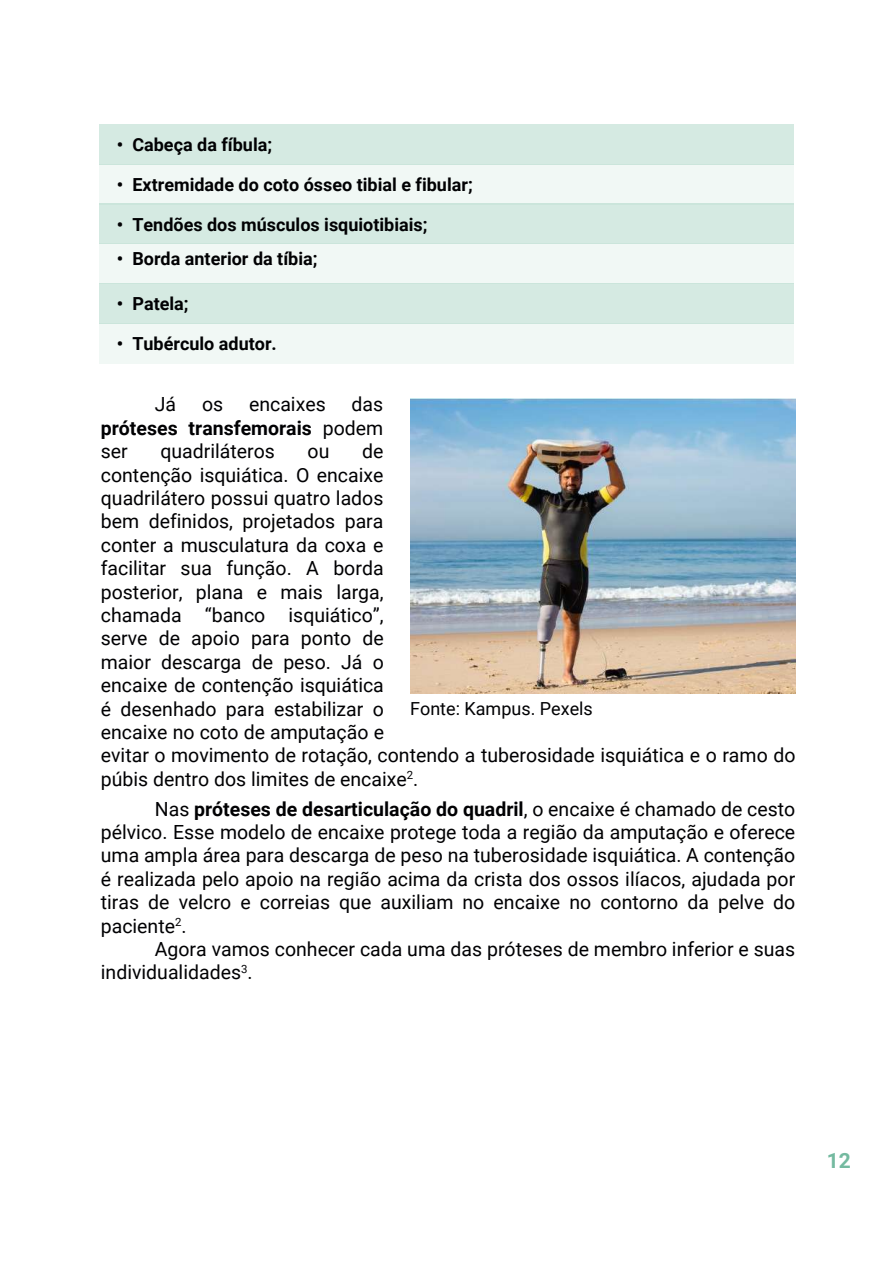
<style>
.page{position:relative;width:893px;height:1263px;background:#fff}
.page>*{position:absolute;margin:0;border:0;box-sizing:border-box;transform-origin:0 0}
.t1{font:700 21px "Roboto";color:#74baa0}
.t2{font:19.5px/23.4px "Roboto";color:#010103}
.t3{font:700 19.5px/23.4px "Roboto";color:#010103;text-align:justify}
.t4{font:700 18px "Roboto";color:#010103}
.t5{font:18px "Roboto";color:#010103}
.s1{font-weight:400}
.s2{font-weight:700}
</style>
<div class="page">
<div style="left:99px;top:124px;width:694px;height:40px;background:#d5eae2"></div>
<div style="left:99px;top:164px;width:694px;height:40px;background:#f1f8f5"></div>
<div style="left:99px;top:204px;width:694px;height:40px;background:#d5eae2"></div>
<div style="left:99px;top:243px;width:694px;height:41px;background:#f1f8f5"></div>
<div style="left:99px;top:283px;width:694px;height:40px;background:#d5eae2"></div>
<div style="left:99px;top:323px;width:694px;height:40px;background:#f1f8f5"></div>
<img style="left:410px;top:399px;width:385px;height:295px">
<p class="t4" style="left:117px;top:132px;width:157px">• Cabeça da fíbula;</p>
<p class="t4" style="left:117px;top:172px;width:357px">• Extremidade do coto ósseo tibial e fibular;</p>
<p class="t4" style="left:117px;top:212px;width:312px">• Tendões dos músculos isquiotibiais;</p>
<p class="t4" style="left:117px;top:246px;width:202px">• Borda anterior da tíbia;</p>
<p class="t4" style="left:117px;top:291px;width:73px">• Patela;</p>
<p class="t4" style="left:117px;top:331px;width:161px">• Tubérculo adutor.</p>
<p class="t3" style="left:101px;top:392px;width:284px;text-indent:251px"><span class="s1">das </span>próteses transfemorais <span class="s1">podem ser</span></p>
<p class="t2" style="left:155px;top:392px;width:23px">Já</p>
<p class="t2" style="left:202px;top:392px;width:23px">os</p>
<p class="t2" style="left:249px;top:392px;width:78px">encaixes</p>
<p class="t2" style="left:101px;top:439px;width:696px;text-indent:261px">de<br>contenção isquiática. O encaixe<br>quadrilátero possui quatro lados<br>bem definidos, projetados para<br>conter a musculatura da coxa e<br>facilitar sua função. A borda<br>posterior, plana e mais larga,<br>chamada “banco isquiático”,<br>serve de apoio para ponto de<br>maior descarga de peso. Já o<br>encaixe de contenção isquiática<br>é desenhado para estabilizar o<br>encaixe no coto de amputação e<br>evitar o movimento de rotação, contendo a tuberosidade isquiática e o ramo do púbis dentro dos limites de encaixe<sup>2</sup>.</p>
<p class="t2" style="left:160px;top:439px;width:116px">quadriláteros</p>
<p class="t2" style="left:308px;top:439px;width:23px">ou</p>
<p class="t5" style="left:410px;top:696px;width:184px">Fonte: Kampus. Pexels</p>
<p class="t2" style="left:101px;top:796px;width:696px;text-align:justify;text-indent:54px">Nas <span class="s2">próteses de desarticulação do quadril</span>, o encaixe é chamado de cesto pélvico. Esse modelo de encaixe protege toda a região da amputação e oferece uma ampla área para descarga de peso na tuberosidade isquiática. A contenção é realizada pelo apoio na região acima da crista dos ossos ilíacos, ajudada por tiras de velcro e correias que auxiliam no encaixe no contorno da pelve do paciente<sup>2</sup>.</p>
<p class="t2" style="left:101px;top:937px;width:696px;text-indent:54px">Agora vamos conhecer cada uma das próteses de membro inferior e suas individualidades<sup>3</sup>.</p>
<p class="t1" style="left:827px;top:1146px;width:26px">12</p>
</div>
